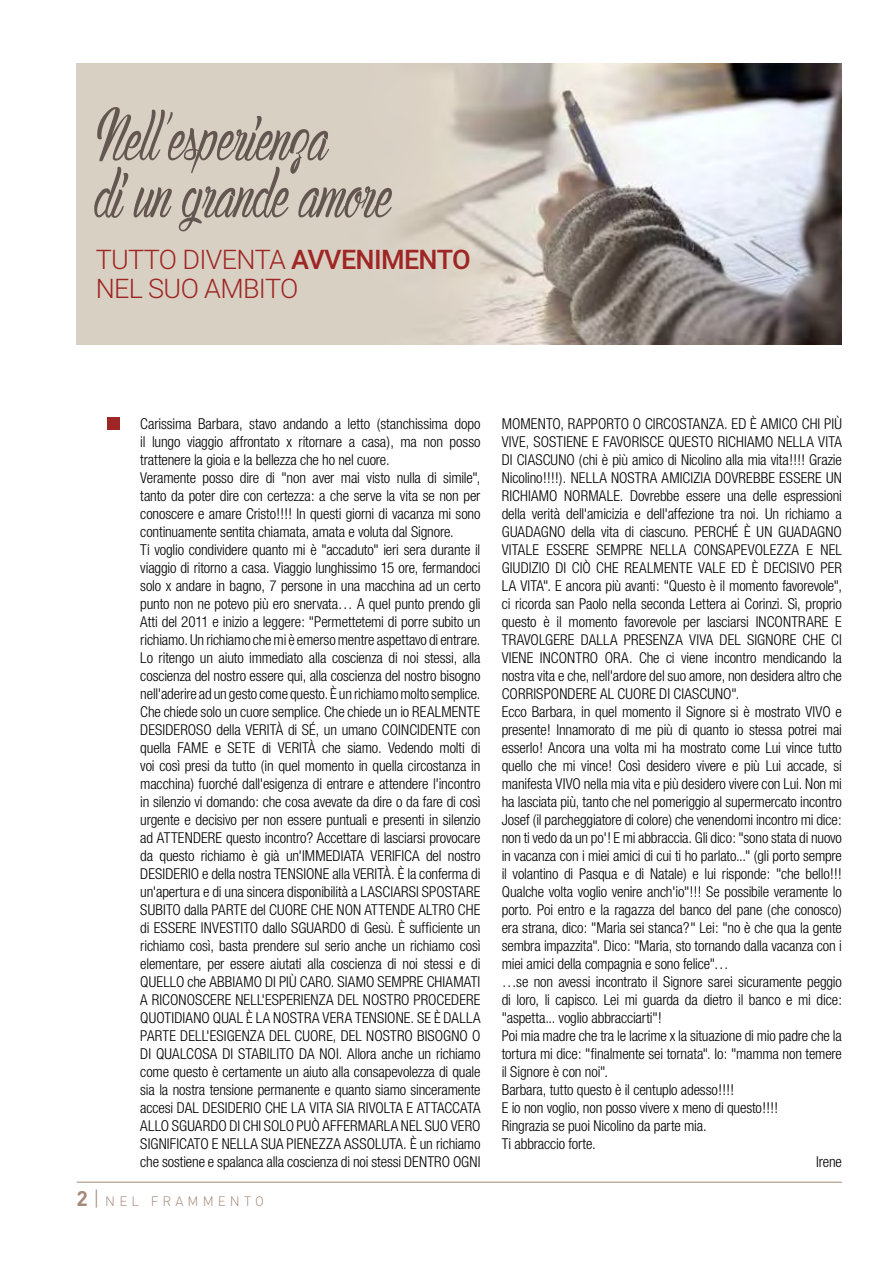
<style>
.page{position:relative;width:893px;height:1263px;background:#fff}
.page>*{position:absolute;margin:0;border:0;box-sizing:border-box;transform-origin:0 0}
.t1{font:72px/57px "Authentic Hilton";letter-spacing:.01em;color:#645751}
.t2{font:300 27px/28.5px "Roboto";letter-spacing:-.025em;color:#9e2624}
.t3{font:300 condensed 15px/18px "Helvetica Neue";letter-spacing:-.01em;color:#000}
.t4{font:300 condensed 15px "Helvetica Neue";letter-spacing:.01em;color:#000}
.t5{font:300 13.5px "DIN";letter-spacing:.3em;color:#a48a7a}
.s1{font-weight:500}
.s2{font-weight:700;font-size:21px}
.s3{font-size:21px}
</style>
<div class="page">
<hr style="left:77px;top:1182px;width:765px;height:1px;background:#a48a7a">
<div style="left:107px;top:417px;width:12px;height:13px;background:#9e2624"></div>
<img style="left:77px;top:64px;width:765px;height:280px">
<h1 class="t1" style="left:96px;top:114px;width:298px">Nell’esperienza<br>di un grande amore</h1>
<h2 class="t2" style="left:96px;top:244px;width:377px">TUTTO DIVENTA <span class="s1">AVVENIMENTO<br></span>NEL SUO AMBITO</h2>
<p class="t3" style="left:140px;top:415px;width:342px">Carissima Barbara, stavo andando a letto (stanchissima dopo il lungo viaggio affrontato x ritornare a casa), ma non posso trattenere la gioia e la bellezza che ho nel cuore.<br>Veramente posso dire di "non aver mai visto nulla di simile", tanto da poter dire con certezza: a che serve la vita se non per conoscere e amare Cristo!!!! In questi giorni di vacanza mi sono continuamente sentita chiamata, amata e voluta dal Signore.<br>Ti voglio condividere quanto mi è "accaduto" ieri sera durante il viaggio di ritorno a casa. Viaggio lunghissimo 15 ore, fermandoci solo x andare in bagno, 7 persone in una macchina ad un certo punto non ne potevo più ero snervata… A quel punto prendo gli Atti del 2011 e inizio a leggere: "Permettetemi di porre subito un richiamo. Un richiamo che mi è emerso mentre aspettavo di entrare.<br>Lo ritengo un aiuto immediato alla coscienza di noi stessi, alla coscienza del nostro essere qui, alla coscienza del nostro bisogno nell'aderire ad un gesto come questo. È un richiamo molto semplice.<br>Che chiede solo un cuore semplice. Che chiede un io REALMENTE DESIDEROSO della VERITÀ di SÉ, un umano COINCIDENTE con quella FAME e SETE di VERITÀ che siamo. Vedendo molti di voi così presi da tutto (in quel momento in quella circostanza in macchina) fuorché dall'esigenza di entrare e attendere l'incontro in silenzio vi domando: che cosa avevate da dire o da fare di così urgente e decisivo per non essere puntuali e presenti in silenzio ad ATTENDERE questo incontro? Accettare di lasciarsi provocare da questo richiamo è già un'IMMEDIATA VERIFICA del nostro DESIDERIO e della nostra TENSIONE alla VERITÀ. È la conferma di un'apertura e di una sincera disponibilità a LASCIARSI SPOSTARE SUBITO dalla PARTE del CUORE CHE NON ATTENDE ALTRO CHE di ESSERE INVESTITO dallo SGUARDO di Gesù. È sufficiente un richiamo così, basta prendere sul serio anche un richiamo così elementare, per essere aiutati alla coscienza di noi stessi e di QUELLO che ABBIAMO DI PIÙ CARO. SIAMO SEMPRE CHIAMATI A RICONOSCERE NELL'ESPERIENZA DEL NOSTRO PROCEDERE QUOTIDIANO QUAL È LA NOSTRA VERA TENSIONE. SE È DALLA PARTE DELL'ESIGENZA DEL CUORE, DEL NOSTRO BISOGNO O DI QUALCOSA DI STABILITO DA NOI. Allora anche un richiamo come questo è certamente un aiuto alla consapevolezza di quale sia la nostra tensione permanente e quanto siamo sinceramente accesi DAL DESIDERIO CHE LA VITA SIA RIVOLTA E ATTACCATA ALLO SGUARDO DI CHI SOLO PUÒ AFFERMARLA NEL SUO VERO SIGNIFICATO E NELLA SUA PIENEZZA ASSOLUTA. È un richiamo che sostiene e spalanca alla coscienza di noi stessi DENTRO OGNI</p>
<p class="t3" style="left:502px;top:415px;width:342px">MOMENTO, RAPPORTO O CIRCOSTANZA. ED È AMICO CHI PIÙ</p>
<p class="t4" style="left:502px;top:433px;width:342px">VIVE, SOSTIENE E FAVORISCE QUESTO RICHIAMO NELLA VITA</p>
<p class="t3" style="left:502px;top:451px;width:342px">DI CIASCUNO (chi è più amico di Nicolino alla mia vita!!!! Grazie</p>
<p class="t4" style="left:502px;top:469px;width:342px">Nicolino!!!!). NELLA NOSTRA AMICIZIA DOVREBBE ESSERE UN</p>
<p class="t3" style="left:502px;top:487px;width:342px">RICHIAMO NORMALE. Dovrebbe essere una delle espressioni</p>
<p class="t3" style="left:502px;top:505px;width:342px">della verità dell'amicizia e dell'affezione tra noi. Un richiamo a</p>
<p class="t3" style="left:502px;top:523px;width:342px">GUADAGNO della vita di ciascuno. PERCHÉ È UN GUADAGNO</p>
<p class="t4" style="left:502px;top:541px;width:342px">VITALE ESSERE SEMPRE NELLA CONSAPEVOLEZZA E NEL</p>
<p class="t4" style="left:502px;top:559px;width:342px">GIUDIZIO DI CIÒ CHE REALMENTE VALE ED È DECISIVO PER</p>
<p class="t3" style="left:502px;top:577px;width:342px">LA VITA". E ancora più avanti: "Questo è il momento favorevole",</p>
<p class="t3" style="left:502px;top:595px;width:342px">ci ricorda san Paolo nella seconda Lettera ai Corinzi. Sì, proprio</p>
<p class="t3" style="left:502px;top:613px;width:342px">questo è il momento favorevole per lasciarsi INCONTRARE E</p>
<p class="t4" style="left:502px;top:631px;width:342px">TRAVOLGERE DALLA PRESENZA VIVA DEL SIGNORE CHE CI</p>
<p class="t3" style="left:502px;top:649px;width:342px">VIENE INCONTRO ORA. Che ci viene incontro mendicando la</p>
<p class="t3" style="left:502px;top:667px;width:342px">nostra vita e che, nell'ardore del suo amore, non desidera altro che</p>
<p class="t4" style="left:502px;top:685px;width:239px">CORRISPONDERE AL CUORE DI CIASCUNO".</p>
<p class="t3" style="left:502px;top:703px;width:342px">Ecco Barbara, in quel momento il Signore si è mostrato VIVO e</p>
<p class="t3" style="left:502px;top:721px;width:342px">presente! Innamorato di me più di quanto io stessa potrei mai</p>
<p class="t3" style="left:502px;top:739px;width:342px">esserlo! Ancora una volta mi ha mostrato come Lui vince tutto</p>
<p class="t3" style="left:502px;top:757px;width:342px">quello che mi vince! Così desidero vivere e più Lui accade, si</p>
<p class="t3" style="left:502px;top:775px;width:342px">manifesta VIVO nella mia vita e più desidero vivere con Lui. Non mi</p>
<p class="t3" style="left:502px;top:793px;width:342px">ha lasciata più, tanto che nel pomeriggio al supermercato incontro</p>
<p class="t3" style="left:502px;top:811px;width:342px">Josef (il parcheggiatore di colore) che venendomi incontro mi dice:</p>
<p class="t3" style="left:502px;top:829px;width:342px">non ti vedo da un po'! E mi abbraccia. Gli dico: "sono stata di nuovo</p>
<p class="t3" style="left:502px;top:847px;width:342px">in vacanza con i miei amici di cui ti ho parlato..." (gli porto sempre</p>
<p class="t3" style="left:502px;top:865px;width:342px">il volantino di Pasqua e di Natale) e lui risponde: "che bello!!!</p>
<p class="t3" style="left:502px;top:883px;width:342px">Qualche volta voglio venire anch'io"!!! Se possibile veramente lo</p>
<p class="t3" style="left:502px;top:901px;width:342px">porto. Poi entro e la ragazza del banco del pane (che conosco)</p>
<p class="t3" style="left:502px;top:919px;width:342px">era strana, dico: "Maria sei stanca?" Lei: "no è che qua la gente</p>
<p class="t3" style="left:502px;top:937px;width:342px">sembra impazzita". Dico: "Maria, sto tornando dalla vacanza con i</p>
<p class="t3" style="left:502px;top:955px;width:229px">miei amici della compagnia e sono felice"…</p>
<p class="t3" style="left:502px;top:973px;width:342px">…se non avessi incontrato il Signore sarei sicuramente peggio</p>
<p class="t3" style="left:502px;top:991px;width:342px">di loro, li capisco. Lei mi guarda da dietro il banco e mi dice:</p>
<p class="t3" style="left:502px;top:1009px;width:162px">"aspetta... voglio abbracciarti"!</p>
<p class="t3" style="left:502px;top:1027px;width:342px">Poi mia madre che tra le lacrime x la situazione di mio padre che la</p>
<p class="t3" style="left:502px;top:1045px;width:342px">tortura mi dice: "finalmente sei tornata". Io: "mamma non temere</p>
<p class="t3" style="left:502px;top:1063px;width:108px">il Signore è con noi".</p>
<p class="t3" style="left:502px;top:1081px;width:234px">Barbara, tutto questo è il centuplo adesso!!!!</p>
<p class="t3" style="left:502px;top:1099px;width:278px">E io non voglio, non posso vivere x meno di questo!!!!</p>
<p class="t3" style="left:502px;top:1117px;width:206px">Ringrazia se puoi Nicolino da parte mia.</p>
<p class="t3" style="left:502px;top:1135px;width:95px">Ti abbraccio forte.</p>
<p class="t3" style="left:816px;top:1153px;width:27px">Irene</p>
<p class="t5" style="left:77px;top:1193px;width:189px"><span class="s2">2</span> <span class="s3">|</span> NEL FRAMMENTO</p>
</div>
